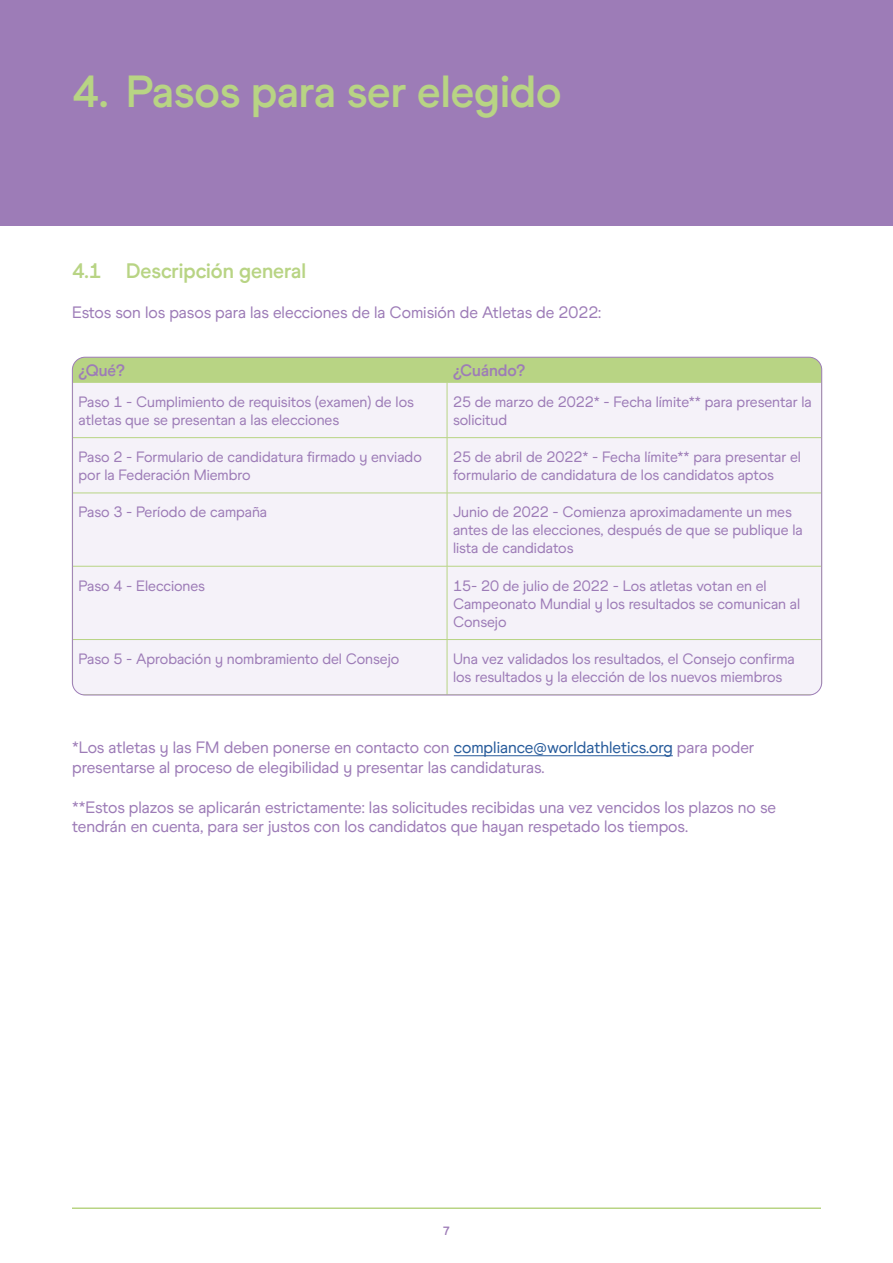
<style>
.page{position:relative;width:893px;height:1263px;background:#fff}
.page>*{position:absolute;margin:0;border:0;box-sizing:border-box;transform-origin:0 0}
.t1{font:700 45px "World Athletics";color:#b8d484}
.t2{font:700 21px "World Athletics";color:#b8d484}
.Body_Copy{font:16.5px/19.8px "World Athletics";color:#9d7cb7}
.t3{font:700 16.5px "World Athletics";color:#9d7cb7}
.t4{font:15px/18px "World Athletics";color:#9d7cb7}
.t5{font:700 12px "World Athletics";color:#9d7cb7}
.s1{color:#275b9b}
</style>
<div class="page">
<hr style="left:72px;top:1207px;width:749px;height:2px;background:#b8d484">
<div style="left:0;top:0;width:893px;height:225px;background:#9d7cb7"></div>
<hr style="left:454px;top:755px;width:219px;height:1px;background:#275b9b">
<div style="left:73px;top:383px;width:748px;height:311px;background:#f5f2f9"></div>
<div style="left:72px;top:357px;width:750px;height:25px;background:#b8d484"></div>
<hr style="left:72px;top:382px;width:375px;height:1px;background:#b8d484">
<hr style="left:447px;top:382px;width:375px;height:1px;background:#b8d484">
<hr style="left:447px;top:382px;width:1px;height:55px;background:#b8d484">
<hr style="left:72px;top:437px;width:375px;height:1px;background:#b8d484">
<hr style="left:447px;top:437px;width:375px;height:1px;background:#b8d484">
<hr style="left:447px;top:438px;width:1px;height:55px;background:#b8d484">
<hr style="left:72px;top:493px;width:375px;height:1px;background:#b8d484">
<hr style="left:447px;top:493px;width:375px;height:1px;background:#b8d484">
<hr style="left:447px;top:493px;width:1px;height:73px;background:#b8d484">
<hr style="left:72px;top:566px;width:375px;height:1px;background:#b8d484">
<hr style="left:447px;top:566px;width:375px;height:1px;background:#b8d484">
<hr style="left:447px;top:566px;width:1px;height:73px;background:#b8d484">
<hr style="left:72px;top:639px;width:375px;height:1px;background:#b8d484">
<hr style="left:72px;top:640px;width:1px;height:55px;background:#b8d484">
<hr style="left:447px;top:639px;width:375px;height:1px;background:#b8d484">
<hr style="left:447px;top:640px;width:1px;height:55px;background:#b8d484">
<hr style="left:821px;top:640px;width:1px;height:55px;background:#b8d484">
<hr style="left:72px;top:694px;width:375px;height:1px;background:#b8d484">
<hr style="left:447px;top:694px;width:375px;height:1px;background:#b8d484">
<h1 class="t1" style="left:72px;top:65px;width:491px">4. Pasos para ser elegido</h1>
<h3 class="t2" style="left:72px;top:258px;width:235px">4.1 Descripción general</h3>
<p class="Body_Copy" style="left:72px;top:302px;width:531px">Estos son los pasos para las elecciones de la Comisión de Atletas de 2022:</p>
<p class="t3" style="left:79px;top:361px;width:48px">¿Qué?</p>
<p class="t3" style="left:453px;top:361px;width:74px">¿Cuándo?</p>
<p class="t4" style="left:79px;top:393px;width:337px">Paso 1 - Cumplimiento de requisitos (examen) de los atletas que se presentan a las elecciones</p>
<p class="t4" style="left:453px;top:393px;width:360px">25 de marzo de 2022* - Fecha límite** para presentar la solicitud</p>
<p class="t4" style="left:79px;top:448px;width:345px">Paso 2 - Formulario de candidatura firmado y enviado por la Federación Miembro</p>
<p class="t4" style="left:453px;top:448px;width:349px">25 de abril de 2022* - Fecha límite** para presentar el formulario de candidatura de los candidatos aptos</p>
<p class="t4" style="left:79px;top:503px;width:190px">Paso 3 - Período de campaña</p>
<p class="t4" style="left:453px;top:503px;width:351px">Junio de 2022 - Comienza aproximadamente un mes antes de las elecciones, después de que se publique la lista de candidatos</p>
<p class="t4" style="left:79px;top:577px;width:128px">Paso 4 - Elecciones</p>
<p class="t4" style="left:453px;top:577px;width:349px">15- 20 de julio de 2022 - Los atletas votan en el<br>Campeonato Mundial y los resultados se comunican al<br>Consejo</p>
<p class="t4" style="left:79px;top:650px;width:322px">Paso 5 - Aprobación y nombramiento del Consejo</p>
<p class="t4" style="left:453px;top:650px;width:343px">Una vez validados los resultados, el Consejo confirma los resultados y la elección de los nuevos miembros</p>
<p class="Body_Copy" style="left:72px;top:738px;width:684px">*Los atletas y las FM deben ponerse en contacto con <span class="s1">compliance@worldathletics.org</span> para poder presentarse al proceso de elegibilidad y presentar las candidaturas.</p>
<p class="Body_Copy" style="left:72px;top:797px;width:705px">**Estos plazos se aplicarán estrictamente: las solicitudes recibidas una vez vencidos los plazos no se tendrán en cuenta, para ser justos con los candidatos que hayan respetado los tiempos.</p>
<p class="t5" style="left:443px;top:1223px;width:9px">7</p>
</div>
